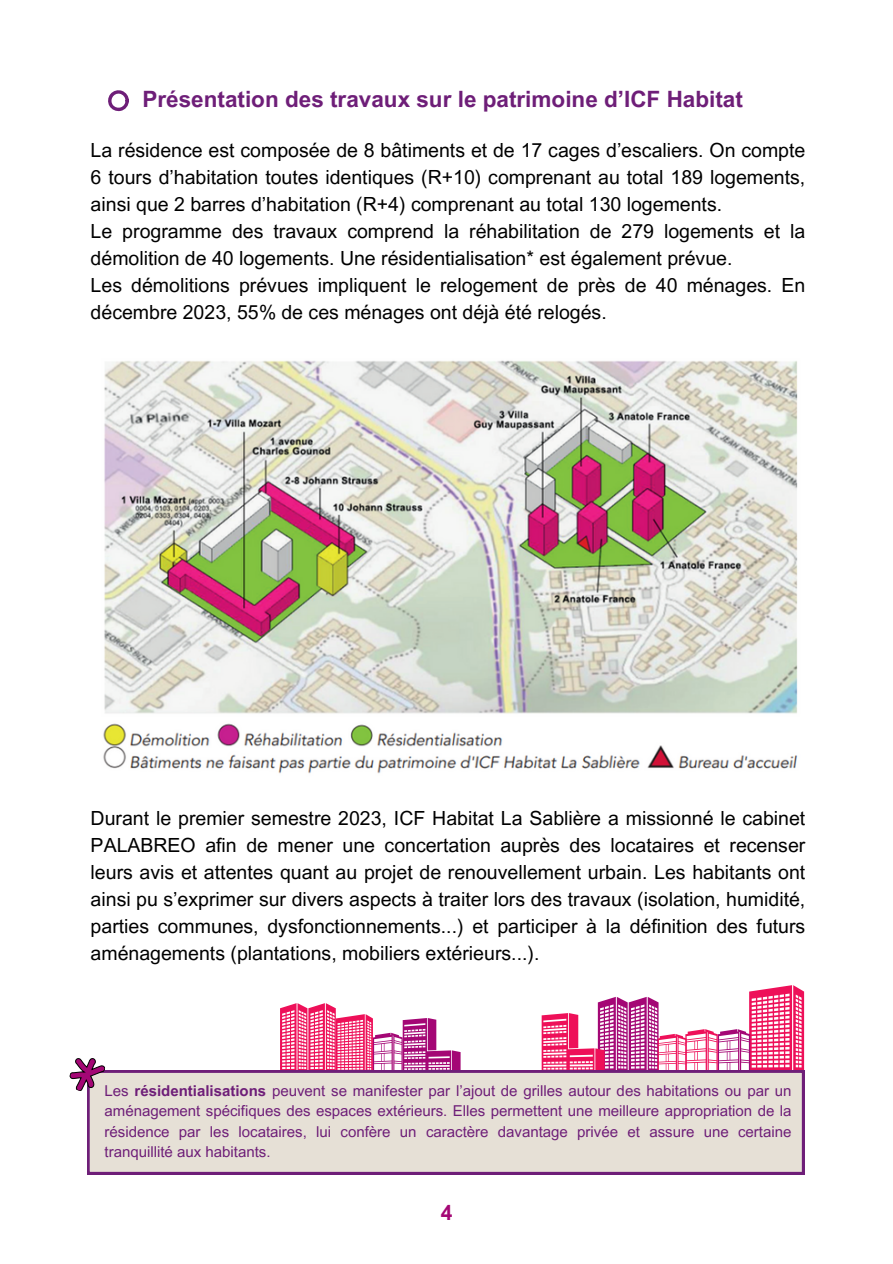
<style>
.page{position:relative;width:893px;height:1264px;background:#fff}
.page>*{position:absolute;margin:0;border:0;box-sizing:border-box;transform-origin:0 0}
.t1{font:700 22.5px "Arial MT Pro";color:#6e1e78}
.t2{font:700 21px "Arial MT Pro";color:#a40775}
.t3{font:19.5px/27px "Arial MT Pro";color:#000;text-align:justify}
.t4{font:15px/20.2px "Arial MT Pro";color:#6e1e78;text-align:justify}
.s1{font-weight:700}
</style>
<div class="page">
<svg style="left:541px;top:985px;width:263px;height:85px"></svg>
<svg style="left:280px;top:1003px;width:180px;height:67px"></svg>
<svg style="left:108px;top:90px;width:21px;height:22px"></svg>
<img style="left:103px;top:360px;width:695px;height:414px">
<div style="left:87px;top:1070px;width:717px;height:104px;background:#e6e0d6"></div>
<svg style="left:69px;top:1058px;width:38px;height:38px"></svg>
<p class="t1" style="left:142px;top:91px;width:602px">Présentation des travaux sur le patrimoine d’ICF Habitat</p>
<p class="t3" style="left:91px;top:139px;width:716px">La résidence est composée de 8 bâtiments et de 17 cages d’escaliers. On compte 6 tours d’habitation toutes identiques (R+10) comprenant au total 189 logements, ainsi que 2 barres d’habitation (R+4) comprenant au total 130 logements.</p>
<p class="t3" style="left:91px;top:220px;width:716px">Le programme des travaux comprend la réhabilitation de 279 logements et la démolition de 40 logements. Une résidentialisation* est également prévue.</p>
<p class="t3" style="left:91px;top:274px;width:716px">Les démolitions prévues impliquent le relogement de près de 40 ménages. En décembre 2023, 55% de ces ménages ont déjà été relogés.</p>
<p class="t3" style="left:91px;top:807px;width:716px">Durant le premier semestre 2023, ICF Habitat La Sablière a missionné le cabinet PALABREO afin de mener une concertation auprès des locataires et recenser leurs avis et attentes quant au projet de renouvellement urbain. Les habitants ont ainsi pu s’exprimer sur divers aspects à traiter lors des travaux (isolation, humidité, parties communes, dysfonctionnements...) et participer à la définition des futurs aménagements (plantations, mobiliers extérieurs...).</p>
<p class="t4" style="left:105px;top:1082px;width:688px">Les <span class="s1">résidentialisations</span> peuvent se manifester par l’ajout de grilles autour des habitations ou par un aménagement spécifiques des espaces extérieurs. Elles permettent une meilleure appropriation de la résidence par les locataires, lui confère un caractère davantage privée et assure une certaine tranquillité aux habitants.</p>
<p class="t2" style="left:441px;top:1204px;width:13px">4</p>
</div>
